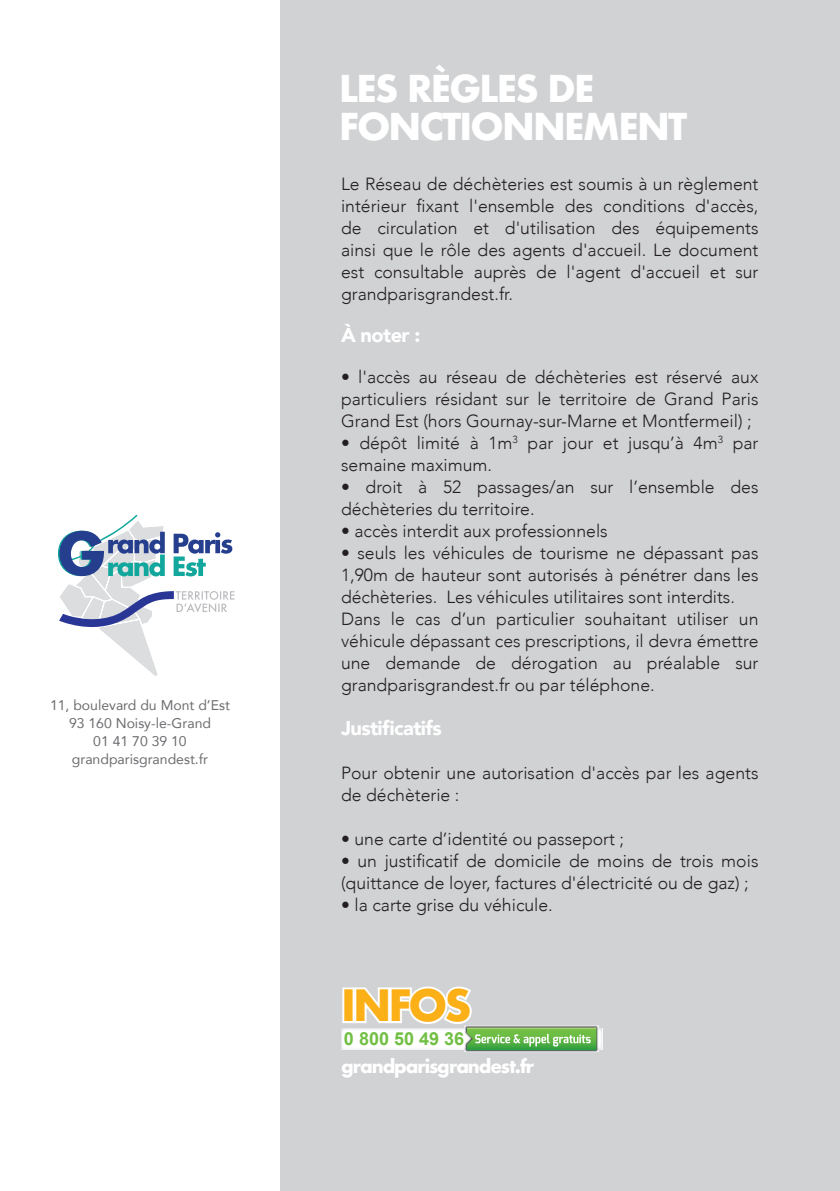
<style>
.page{position:relative;width:840px;height:1191px;background:#fff}
.page>*{position:absolute;margin:0;border:0;box-sizing:border-box;transform-origin:0 0}
.t1{font:700 42px "Futura";letter-spacing:-.07em;color:#fbb017}
.t2{font:700 36px/38px "Futura";letter-spacing:-.05em;color:#fff}
.t3{font:900 20px "Avenir";letter-spacing:-.03em;color:#fff}
.t4{font:700 18px "Futura";letter-spacing:-.06em;color:#fff}
.t5{font:700 18px "Arial";color:#71bf44}
.t6{font:300 17.6px/22px "Avenir";color:#231f20;text-align:justify}
.t7{font:14px "Avenir";color:#6c6d70}
</style>
<div class="page">
<div style="left:280px;top:0;width:559px;height:1191px;background:#d1d2d4"></div>
<div style="left:342px;top:987px;width:12px;height:36px;border:4px solid #fff"></div>
<svg style="left:58px;top:514px;width:176px;height:162px"></svg>
<img style="left:341px;top:1028px;width:260px;height:21px">
<img style="left:344px;top:1032px;width:8px;height:13px">
<img style="left:464px;top:1025px;width:134px;height:27px">
<svg style="left:352px;top:986px;width:244px;height:64px"></svg>
<p class="t7" style="left:50px;top:693px;width:181px">11, boulevard du Mont d’Est</p>
<p class="t7" style="left:69px;top:711px;width:143px">93 160 Noisy-le-Grand</p>
<p class="t7" style="left:93px;top:729px;width:95px">01 41 70 39 10</p>
<p class="t7" style="left:72px;top:747px;width:138px">grandparisgrandest.fr</p>
<p class="t2" style="left:339px;top:69px;width:349px">LES RÈGLES DE<br>FONCTIONNEMENT</p>
<p class="t6" style="left:341px;top:173px;width:418px">Le Réseau de déchèteries est soumis à un règlement intérieur fixant l'ensemble des conditions d'accès, de circulation et d'utilisation des équipements ainsi que le rôle des agents d'accueil. Le document est consultable auprès de l'agent d'accueil et sur grandparisgrandest.fr.</p>
<p class="t3" style="left:341px;top:317px;width:81px">À noter :</p>
<p class="t6" style="left:341px;top:366px;width:418px">• l'accès au réseau de déchèteries est réservé aux particuliers résidant sur le territoire de Grand Paris Grand Est (hors Gournay-sur-Marne et Montfermeil) ;</p>
<p class="t6" style="left:341px;top:432px;width:418px">• dépôt limité à 1m<sup>3</sup> par jour et jusqu’à 4m<sup>3</sup> par semaine maximum.</p>
<p class="t6" style="left:341px;top:476px;width:418px">• droit à 52 passages/an sur l’ensemble des déchèteries du territoire.</p>
<p class="t6" style="left:341px;top:520px;width:268px">• accès interdit aux professionnels</p>
<p class="t6" style="left:341px;top:542px;width:418px">• seuls les véhicules de tourisme ne dépassant pas 1,90m de hauteur sont autorisés à pénétrer dans les déchèteries. Les véhicules utilitaires sont interdits.</p>
<p class="t6" style="left:341px;top:608px;width:418px">Dans le cas d’un particulier souhaitant utiliser un véhicule dépassant ces prescriptions, il devra émettre une demande de dérogation au préalable sur grandparisgrandest.fr ou par téléphone.</p>
<p class="t3" style="left:341px;top:711px;width:102px">Justificatifs</p>
<p class="t6" style="left:341px;top:762px;width:418px">Pour obtenir une autorisation d'accès par les agents de déchèterie :</p>
<p class="t6" style="left:341px;top:828px;width:284px">• une carte d’identité ou passeport ;</p>
<p class="t6" style="left:341px;top:850px;width:418px">• un justificatif de domicile de moins de trois mois (quittance de loyer, factures d'électricité ou de gaz) ;</p>
<p class="t6" style="left:341px;top:894px;width:213px">• la carte grise du véhicule.</p>
<p class="t1" style="left:341px;top:975px;width:132px">INFOS</p>
<p class="t4" style="left:341px;top:1053px;width:195px">grandparisgrandest.fr</p>
<p class="t5" style="left:344px;top:1027px;width:122px">0 800 50 49 36</p>
</div>
